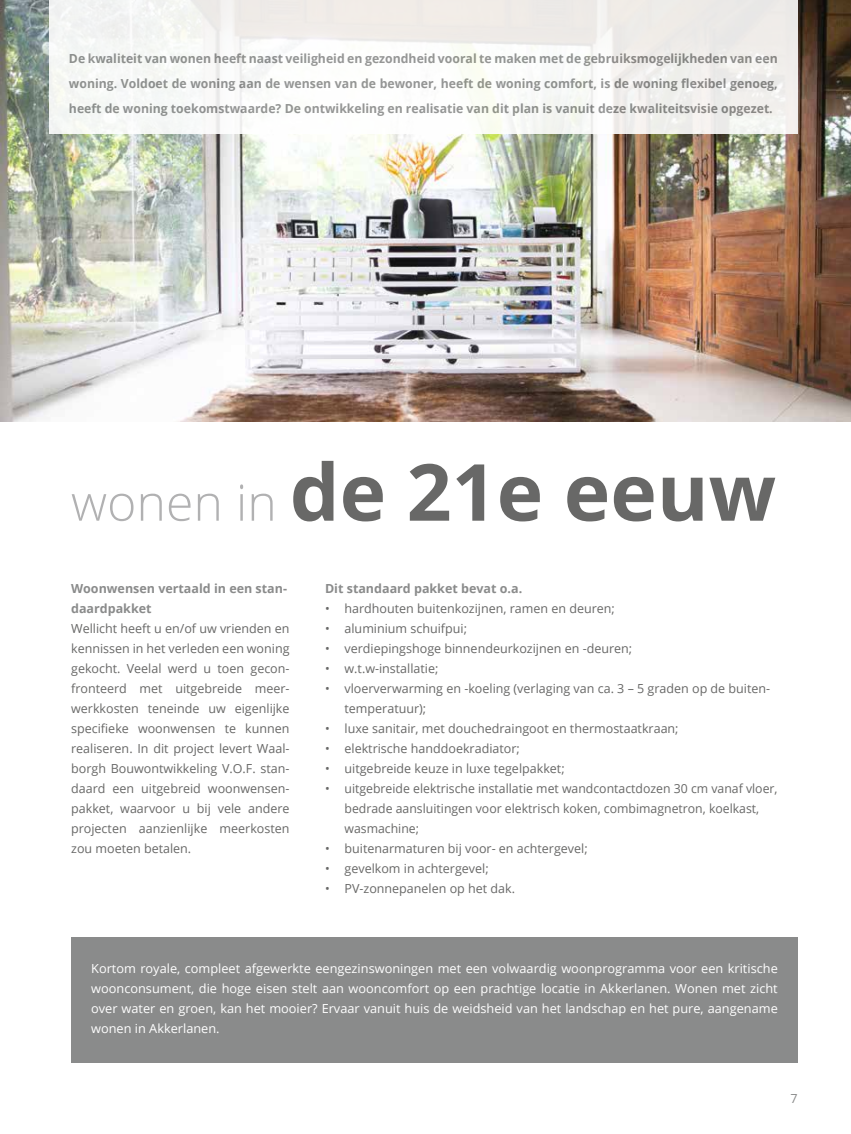
<style>
.page{position:relative;width:851px;height:1134px;background:#fff}
.page>*{position:absolute;margin:0;border:0;box-sizing:border-box;transform-origin:0 0}
.t1{font:700 78.75px "Open Sans";color:#686867}
.t2{font:12.5px/20px "Open Sans";color:#686867}
.t3{font:700 12.5px/25px "Open Sans";color:#8a8b8b}
.t4{font:12.5px/20px "Open Sans";color:#fff;text-align:justify}
.t5{font:12.5px "Open Sans";color:#8a8b8b}
.s1{font-weight:300;font-size:50px;color:#b1b1b2}
</style>
<div class="page">
<img style="left:0;top:0;width:850px;height:422px">
<div style="left:71px;top:937px;width:726px;height:126px;background:#8a8b8b"></div>
<div style="left:49px;top:0;width:748px;height:133px;background:linear-gradient(to right,#f9faf9,#f1efec)"></div>
<p class="t3" style="left:69px;top:46px;width:710px;text-align:justify">De kwaliteit van wonen heeft naast veiligheid en gezondheid vooral te maken met de gebruiksmogelijkheden van een woning. Voldoet de woning aan de wensen van de bewoner, heeft de woning comfort, is de woning flexibel genoeg, heeft de woning toekomstwaarde? De ontwikkeling en realisatie van dit plan is vanuit deze kwaliteitsvisie opgezet.</p>
<h1 class="t1" style="left:71px;top:436px;width:706px"><span class="s1">wonen in</span> de 21e eeuw</h1>
<p class="t3" style="left:71px;top:578px;width:217px;line-height:20px">Woonwensen vertaald in een stan&shy;daardpakket</p>
<p class="t2" style="left:71px;top:618px;width:220px;text-align:justify">Wellicht heeft u en/of uw vrienden en kennissen in het verleden een woning gekocht. Veelal werd u toen gecon&shy;fronteerd met uitgebreide meer&shy;werkkosten teneinde uw eigenlijke specifieke woonwensen te kunnen realiseren. In dit project levert Waal&shy;borgh Bouwontwikkeling V.O.F. stan&shy;daard een uitgebreid woonwensen&shy;pakket, waarvoor u bij vele andere projecten aanzienlijke meerkosten zou moeten betalen.</p>
<p class="t3" style="left:325px;top:576px;width:199px">Dit standaard pakket bevat o.a.</p>
<p class="t2" style="left:325px;top:598px;width:291px">• hardhouten buitenkozijnen, ramen en deuren;</p>
<p class="t2" style="left:325px;top:618px;width:143px">• aluminium schuifpui;</p>
<p class="t2" style="left:325px;top:638px;width:308px">• verdiepingshoge binnendeurkozijnen en -deuren;</p>
<p class="t2" style="left:325px;top:658px;width:115px">• w.t.w-installatie;</p>
<p class="t2" style="left:344px;top:678px;width:426px;text-indent:-19px">• vloerverwarming en -koeling (verlaging van ca. 3 – 5 graden op de buiten&shy;temperatuur);</p>
<p class="t2" style="left:325px;top:718px;width:355px">• luxe sanitair, met douchedraingoot en thermostaatkraan;</p>
<p class="t2" style="left:325px;top:738px;width:196px">• elektrische handdoekradiator;</p>
<p class="t2" style="left:325px;top:758px;width:241px">• uitgebreide keuze in luxe tegelpakket;</p>
<p class="t2" style="left:344px;top:778px;width:434px;text-indent:-19px">• uitgebreide elektrische installatie met wandcontactdozen 30 cm vanaf vloer, bedrade aansluitingen voor elektrisch koken, combimagnetron, koelkast, wasmachine;</p>
<p class="t2" style="left:325px;top:838px;width:264px">• buitenarmaturen bij voor- en achtergevel;</p>
<p class="t2" style="left:325px;top:858px;width:165px">• gevelkom in achtergevel;</p>
<p class="t2" style="left:325px;top:878px;width:191px">• PV-zonnepanelen op het dak.</p>
<p class="t4" style="left:91px;top:958px;width:688px">Kortom royale, compleet afgewerkte eengezinswoningen met een volwaardig woonprogramma voor een kritische woonconsument, die hoge eisen stelt aan wooncomfort op een prachtige locatie in Akkerlanen. Wonen met zicht over water en groen, kan het mooier? Ervaar vanuit huis de weidsheid van het landschap en het pure, aangename wonen in Akkerlanen.</p>
<p class="t5" style="left:790px;top:1090px;width:9px">7</p>
</div>
